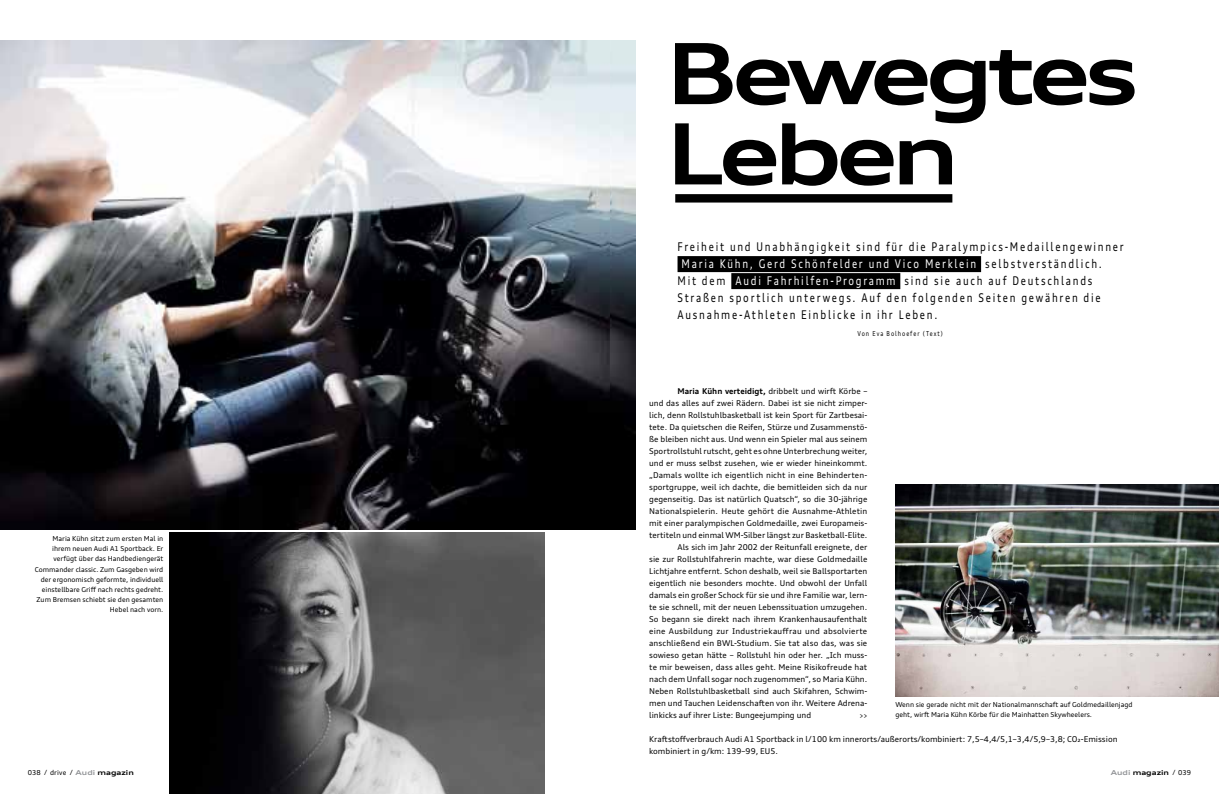
<style>
.page{position:relative;width:1219px;height:794px;background:#fff}
.page>*{position:absolute;margin:0;border:0;box-sizing:border-box;transform-origin:0 0}
.t1{font:700 expanded 84.3px/80.2px "Audi Type";letter-spacing:-.075em;color:#000}
.t2{font:12px "Audi Type";letter-spacing:.18em;color:#000;scale:.8 1}
.t3{font:12px "Audi Type";letter-spacing:.18em;color:#fff;scale:.8 1}
.t4{font:8px/12px "Audi Type";color:#000}
.t5{font:8px "Audi Type";letter-spacing:.02em;color:#000}
.t6{font:6.8px/10.2px "Audi Type";color:#000;text-align:right}
.t7{font:6.8px "Audi Type";letter-spacing:.18em;color:#000;scale:.8 1}
.t8{font:700 expanded 6.8px "Audi Type";color:#000}
.s1{color:#000}
.s2{color:#fff}
.s3{font-weight:700}
.s4{font-weight:700;font-stretch:expanded;color:#939598}
.s5{font-weight:700;font-stretch:expanded}
.s6{color:#939598}
.s7{font-weight:400;font-stretch:normal}
</style>
<div class="page">
<img style="left:895px;top:484px;width:324px;height:212px">
<img style="left:609px;top:40px;width:26px;height:490px">
<img style="left:0;top:40px;width:609px;height:490px">
<div style="left:675px;top:194px;width:277px;height:8px;background:#000"></div>
<img style="left:169px;top:533px;width:375px;height:261px">
<div style="left:677px;top:256px;width:304px;height:16px;background:#000"></div>
<div style="left:731px;top:273px;width:169px;height:16px;background:#000"></div>
<h1 class="t1" style="left:666px;top:31px;width:474px">Bewegtes<br>Leben</h1>
<p class="t6" style="left:35px;top:533px;width:130px">Maria Kühn sitzt zum ersten Mal in ihrem neuen Audi A1 Sportback. Er verfügt über das Handbediengerät Commander classic. Zum Gasgeben wird der ergonomisch geformte, individuell einstellbare Griff nach rechts gedreht.<br>Zum Bremsen schiebt sie den gesamten Hebel nach vorn.</p>
<h2 class="t2" style="left:677px;top:239px;width:559px">Freiheit und Unabhängigkeit sind für die Paralympics-Medaillengewinner</h2>
<h2 class="t3" style="left:682px;top:256px;width:527px">Maria Kühn, Gerd Schönfelder und Vico Merklein <span class="s1">selbstverständlich.</span></h2>
<h2 class="t2" style="left:677px;top:273px;width:520px">Mit dem <span class="s2">Audi Fahrhilfen-Programm</span> sind sie auch auf Deutschlands</h2>
<h2 class="t2" style="left:677px;top:290px;width:530px">Straßen sportlich unterwegs. Auf den folgenden Seiten gewähren die</h2>
<h2 class="t2" style="left:677px;top:307px;width:326px">Ausnahme-Athleten Einblicke in ihr Leben.</h2>
<p class="t7" style="left:857px;top:329px;width:108px">Von Eva Bolhoefer (Text)</p>
<p class="t4" style="left:677px;top:385px;width:191px"><span class="s3">Maria Kühn verteidigt,</span> dribbelt und wirft Körbe –</p>
<p class="t4" style="left:649px;top:397px;width:220px">und das alles auf zwei Rädern. Dabei ist sie nicht zimper-</p>
<p class="t4" style="left:649px;top:409px;width:220px">lich, denn Rollstuhlbasketball ist kein Sport für Zartbesai-</p>
<p class="t4" style="left:649px;top:421px;width:220px">tete. Da quietschen die Reifen, Stürze und Zusammenstö-</p>
<p class="t4" style="left:649px;top:433px;width:220px">ße bleiben nicht aus. Und wenn ein Spieler mal aus seinem</p>
<p class="t4" style="left:649px;top:445px;width:220px">Sportrollstuhl rutscht, geht es ohne Unterbrechung weiter,</p>
<p class="t4" style="left:649px;top:457px;width:220px">und er muss selbst zusehen, wie er wieder hineinkommt.</p>
<p class="t4" style="left:649px;top:469px;width:220px">„Damals wollte ich eigentlich nicht in eine Behinderten-</p>
<p class="t4" style="left:649px;top:481px;width:220px">sportgruppe, weil ich dachte, die bemitleiden sich da nur</p>
<p class="t4" style="left:649px;top:493px;width:220px">gegenseitig. Das ist natürlich Quatsch“, so die 30-jährige</p>
<p class="t4" style="left:649px;top:505px;width:220px">Nationalspielerin. Heute gehört die Ausnahme-Athletin</p>
<p class="t4" style="left:649px;top:517px;width:220px">mit einer paralympischen Goldmedaille, zwei Europameis-</p>
<p class="t4" style="left:649px;top:529px;width:220px">tertiteln und einmal WM-Silber längst zur Basketball-Elite.</p>
<p class="t4" style="left:677px;top:541px;width:191px">Als sich im Jahr 2002 der Reitunfall ereignete, der</p>
<p class="t4" style="left:649px;top:553px;width:220px">sie zur Rollstuhlfahrerin machte, war diese Goldmedaille</p>
<p class="t4" style="left:649px;top:565px;width:220px">Lichtjahre entfernt. Schon deshalb, weil sie Ballsportarten</p>
<p class="t4" style="left:649px;top:577px;width:220px">eigentlich nie besonders mochte. Und obwohl der Unfall</p>
<p class="t4" style="left:649px;top:589px;width:220px">damals ein großer Schock für sie und ihre Familie war, lern-</p>
<p class="t4" style="left:649px;top:601px;width:220px">te sie schnell, mit der neuen Lebenssituation umzugehen.</p>
<p class="t4" style="left:649px;top:613px;width:220px">So begann sie direkt nach ihrem Krankenhausaufenthalt</p>
<p class="t5" style="left:649px;top:626px;width:220px">eine Ausbildung zur Industriekauffrau und absolvierte</p>
<p class="t4" style="left:649px;top:637px;width:220px">anschließend ein BWL-Studium. Sie tat also das, was sie</p>
<p class="t4" style="left:649px;top:649px;width:220px">sowieso getan hätte – Rollstuhl hin oder her. „Ich muss-</p>
<p class="t4" style="left:649px;top:661px;width:220px">te mir beweisen, dass alles geht. Meine Risikofreude hat</p>
<p class="t4" style="left:649px;top:673px;width:220px">nach dem Unfall sogar noch zugenommen“, so Maria Kühn.</p>
<p class="t4" style="left:649px;top:685px;width:220px">Neben Rollstuhlbasketball sind auch Skifahren, Schwim-</p>
<p class="t4" style="left:649px;top:697px;width:220px">men und Tauchen Leidenschaften von ihr. Weitere Adrena-</p>
<p class="t4" style="left:649px;top:709px;width:163px">linkicks auf ihrer Liste: Bungeejumping und</p>
<p class="t6" style="left:859px;top:710px;width:9px">&gt;&gt;</p>
<p class="t6" style="left:895px;top:699px;width:239px;text-align:left">Wenn sie gerade nicht mit der Nationalmannschaft auf Goldmedaillenjagd geht, wirft Maria Kühn Körbe für die Mainhatten Skywheelers.</p>
<p class="t4" style="left:649px;top:733px;width:470px">Kraftstoffverbrauch Audi A1 Sportback in l/100 km innerorts/außerorts/kombiniert: 7,5–4,4/5,1–3,4/5,9–3,8; CO2-Emission kombiniert in g/km: 139–99, EU5.</p>
<p class="t6" style="left:28px;top:767px;width:107px">038 / drive / <span class="s4">Audi</span> <span class="s5">magazin</span></p>
<p class="t8" style="left:1111px;top:768px;width:82px"><span class="s6">Audi</span> magazin <span class="s7">/ 039</span></p>
</div>
